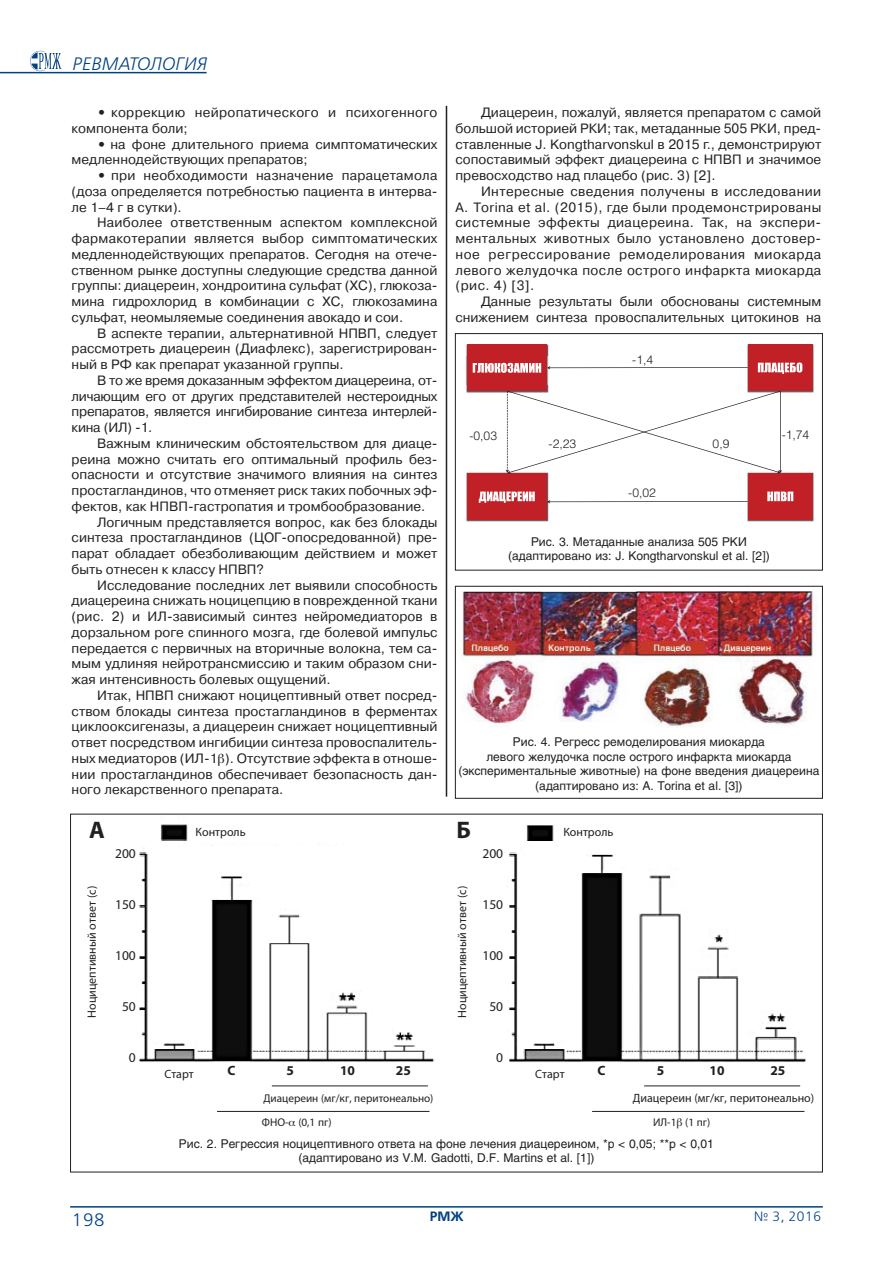
<style>
.page{position:relative;width:893px;height:1263px;background:#fff}
.page>*{position:absolute;margin:0;border:0;box-sizing:border-box;transform-origin:0 0}
.t1{font:700 24px "Myriad Pro";color:#231f20}
.t2{font:italic 18px "Free Set C";color:#004181}
.t3{font:18px "Free Set C";color:#004181}
.t4{font:13.5px/15.8px "Pragmatica C";color:#231f20;text-align:justify}
.t5{font:13.5px/15.8px "Pragmatica C";letter-spacing:.025em;color:#231f20}
.t6{font:13.5px "Myriad Pro";color:#231f20}
.t7{font:700 13.5px "Myriad Pro";color:#231f20}
.t8{font:13.5px "Free Set C";color:#004181}
.t9{font:700 13.5px "Free Set C";color:#004181}
.t10{font:300 12.15px "Helvetica";color:#231f20}
.t11{font:12px/14.4px "Helios";color:#231f20;text-align:center}
.t12{font:12px "Myriad Pro";color:#231f20}
.t13{font:11.25px "Myriad Pro";color:#231f20}
.s1{font-weight:700}
</style>
<div class="page">
<svg style="left:30px;top:51px;width:31px;height:20px"></svg>
<hr style="left:70px;top:1206px;width:753px;height:1px;background:#004181">
<hr style="left:0;top:72px;width:207px;height:1px;background:#004181">
<hr style="left:446px;top:106px;width:1px;height:691px;background:#231f20">
<img style="left:137px;top:824px;width:669px;height:238px">
<hr style="left:272px;top:1085px;width:156px;height:1px;background:#231f20">
<hr style="left:644px;top:1085px;width:156px;height:1px;background:#231f20">
<hr style="left:217px;top:1111px;width:212px;height:1px;background:#231f20">
<hr style="left:592px;top:1111px;width:212px;height:1px;background:#231f20">
<img style="left:747px;top:344px;width:67px;height:49px">
<div style="left:748px;top:344px;width:65px;height:47px;background:#c12026"></div>
<svg style="left:758px;top:362px;width:44px;height:12px"></svg>
<img style="left:466px;top:344px;width:82px;height:49px">
<img style="left:465px;top:356px;width:85px;height:29px">
<img style="left:466px;top:356px;width:82px;height:29px">
<div style="left:467px;top:344px;width:80px;height:47px;background:#c12026"></div>
<svg style="left:473px;top:363px;width:68px;height:10px"></svg>
<img style="left:747px;top:472px;width:67px;height:50px">
<div style="left:748px;top:473px;width:65px;height:47px;background:#c12026"></div>
<svg style="left:767px;top:492px;width:26px;height:9px"></svg>
<img style="left:466px;top:472px;width:82px;height:50px">
<div style="left:467px;top:473px;width:80px;height:47px;background:#c12026"></div>
<svg style="left:479px;top:492px;width:56px;height:11px"></svg>
<svg style="left:547px;top:366px;width:201px;height:3px"></svg>
<svg style="left:547px;top:500px;width:201px;height:3px"></svg>
<svg style="left:506px;top:391px;width:276px;height:83px"></svg>
<div style="left:455px;top:333px;width:368px;height:237px;border:1px solid #231f20"></div>
<img style="left:461px;top:591px;width:353px;height:136px">
<div style="left:455px;top:586px;width:368px;height:213px;border:1px solid #231f20"></div>
<h2 class="t2" style="left:72px;top:57px;width:136px">РЕВМАТОЛОГИЯ</h2>
<p class="t5" style="left:72px;top:106px;width:367px;text-indent:26px"><span class="s1">•</span> коррекцию нейропатического и психогенного компонента боли;</p>
<p class="t4" style="left:72px;top:137px;width:367px;text-indent:26px"><span class="s1">•</span> на фоне длительного приема симптоматических медленнодействующих препаратов;</p>
<p class="t4" style="left:72px;top:169px;width:367px;text-indent:26px"><span class="s1">•</span> при необходимости назначение парацетамола (доза определяется потребностью пациента в интерва&shy;ле 1–4 г в сутки).</p>
<p class="t4" style="left:72px;top:216px;width:367px;text-indent:26px">Наиболее ответственным аспектом комплексной фармакотерапии является выбор симптоматических медленнодействующих препаратов. Сегодня на отече&shy;ственном рынке доступны следующие средства данной группы: диацереин, хондроитина сульфат (ХС), глюкоза&shy;мина гидрохлорид в комбинации с ХС, глюкозамина сульфат, неомыляемые соединения авокадо и сои.</p>
<p class="t4" style="left:72px;top:326px;width:367px;text-indent:26px">В аспекте терапии, альтернативной НПВП, следует рассмотреть диацереин (Диафлекс), зарегистрирован&shy;ный в РФ как препарат указанной группы.</p>
<p class="t4" style="left:72px;top:373px;width:367px;text-indent:26px">В то же время доказанным эффектом диацереина, от&shy;личающим его от других представителей нестероидных препаратов, является ингибирование синтеза интерлей&shy;кина (ИЛ) -1.</p>
<p class="t4" style="left:97px;top:436px;width:342px">Важным клиническим обстоятельством для диаце-</p>
<p class="t4" style="left:72px;top:452px;width:367px">реина можно считать его оптимальный профиль без-</p>
<p class="t4" style="left:72px;top:468px;width:367px">опасности и отсутствие значимого влияния на синтез</p>
<p class="t4" style="left:72px;top:484px;width:367px">простагландинов, что отменяет риск таких побочных эф-</p>
<p class="t4" style="left:72px;top:499px;width:355px">фектов, как НПВП-гастропатия и тромбообразование.</p>
<p class="t4" style="left:97px;top:515px;width:342px">Логичным представляется вопрос, как без блокады</p>
<p class="t4" style="left:72px;top:531px;width:367px">синтеза простагландинов (ЦОГ-опосредованной) пре-</p>
<p class="t4" style="left:72px;top:547px;width:367px">парат обладает обезболивающим действием и может</p>
<p class="t4" style="left:72px;top:562px;width:194px">быть отнесен к классу НПВП?</p>
<p class="t4" style="left:97px;top:578px;width:342px">Исследование последних лет выявили способность</p>
<p class="t4" style="left:72px;top:594px;width:367px">диацереина снижать ноцицепцию в поврежденной ткани</p>
<p class="t4" style="left:72px;top:610px;width:367px">(рис. 2) и ИЛ-зависимый синтез нейромедиаторов в</p>
<p class="t4" style="left:72px;top:625px;width:367px">дорзальном роге спинного мозга, где болевой импульс</p>
<p class="t4" style="left:72px;top:641px;width:367px">передается с первичных на вторичные волокна, тем са-</p>
<p class="t4" style="left:72px;top:657px;width:367px">мым удлиняя нейротрансмиссию и таким образом сни-</p>
<p class="t4" style="left:72px;top:673px;width:260px">жая интенсивность болевых ощущений.</p>
<p class="t4" style="left:97px;top:688px;width:342px">Итак, НПВП снижают ноцицептивный ответ посред-</p>
<p class="t4" style="left:72px;top:704px;width:367px">ством блокады синтеза простагландинов в ферментах</p>
<p class="t4" style="left:72px;top:720px;width:367px">циклооксигеназы, а диацереин снижает ноцицептивный</p>
<p class="t4" style="left:72px;top:736px;width:367px">ответ посредством ингибиции синтеза провоспалитель-</p>
<p class="t4" style="left:72px;top:751px;width:367px">ных медиаторов (ИЛ-1 ). Отсутствие эффекта в отноше-</p>
<p class="t4" style="left:72px;top:767px;width:367px">нии простагландинов обеспечивает безопасность дан-</p>
<p class="t4" style="left:72px;top:783px;width:213px">ного лекарственного препарата.</p>
<p class="t4" style="left:455px;top:106px;width:367px;text-indent:26px">Диацереин, пожалуй, является препаратом с самой большой историей РКИ; так, метаданные 505 РКИ, пред&shy;ставленные J. Kongtharvonskul в 2015 г., демонстрируют сопоставимый эффект диацереина с НПВП и значимое превосходство над плацебо (рис. 3) [2].</p>
<p class="t4" style="left:455px;top:184px;width:367px;text-indent:26px">Интересные сведения получены в исследовании A. Torina et al. (2015), где были продемонстрированы системные эффекты диацереина. Так, на экспери&shy;ментальных животных было установлено достовер&shy;ное регрессирование ремоделирования миокарда левого желудочка после острого инфаркта миокарда (рис. 4) [3].</p>
<p class="t4" style="left:455px;top:295px;width:367px;text-align:right">Данные результаты были обоснованы системным снижением синтеза провоспалительных цитокинов на</p>
<p class="t10" style="left:632px;top:355px;width:22px">-1,4</p>
<p class="t10" style="left:469px;top:431px;width:29px">-0,03</p>
<p class="t10" style="left:549px;top:439px;width:29px">-2,23</p>
<p class="t10" style="left:628px;top:488px;width:29px">-0,02</p>
<p class="t10" style="left:713px;top:439px;width:18px">0,9</p>
<p class="t10" style="left:782px;top:431px;width:29px">-1,74</p>
<p class="t11" style="left:508px;top:535px;width:263px">Рис. 3. Метаданные анализа 505 РКИ (адаптировано из: J. Kongtharvonskul et al. [2])</p>
<p class="t11" style="left:458px;top:736px;width:363px">Рис. 4. Регресс ремоделирования миокарда<br>левого желудочка после острого инфаркта миокарда (экспериментальные животные) на фоне введения диацереина (адаптировано из: A. Torina et al. [3])</p>
<h1 class="t1" style="left:89px;top:815px;width:17px">A</h1>
<h1 class="t1" style="left:456px;top:815px;width:16px">Б</h1>
<p class="t12" style="left:196px;top:824px;width:52px">Контроль</p>
<p class="t12" style="left:563px;top:824px;width:52px">Контроль</p>
<p class="t12" style="left:85px;top:1018px;width:133px;rotate:-90deg">Ноцицептивный ответ (с)</p>
<p class="t6" style="left:115px;top:845px;width:22px">200</p>
<p class="t6" style="left:115px;top:896px;width:22px">150</p>
<p class="t6" style="left:115px;top:947px;width:22px">100</p>
<p class="t6" style="left:122px;top:998px;width:15px">50</p>
<p class="t6" style="left:129px;top:1049px;width:8px">0</p>
<p class="t12" style="left:164px;top:1067px;width:31px">Старт</p>
<p class="t12" style="left:455px;top:1018px;width:133px;rotate:-90deg">Ноцицептивный ответ (с)</p>
<p class="t6" style="left:482px;top:845px;width:22px">200</p>
<p class="t6" style="left:482px;top:896px;width:22px">150</p>
<p class="t6" style="left:482px;top:947px;width:22px">100</p>
<p class="t6" style="left:489px;top:998px;width:15px">50</p>
<p class="t6" style="left:496px;top:1049px;width:8px">0</p>
<p class="t7" style="left:228px;top:1062px;width:10px">C</p>
<p class="t7" style="left:286px;top:1062px;width:9px">5</p>
<p class="t7" style="left:340px;top:1062px;width:16px">10</p>
<p class="t7" style="left:396px;top:1062px;width:16px">25</p>
<p class="t7" style="left:597px;top:1062px;width:10px">C</p>
<p class="t7" style="left:657px;top:1062px;width:9px">5</p>
<p class="t7" style="left:710px;top:1062px;width:16px">10</p>
<p class="t7" style="left:770px;top:1062px;width:16px">25</p>
<p class="t12" style="left:535px;top:1067px;width:31px">Старт</p>
<p class="t13" style="left:263px;top:1091px;width:172px">Диацереин (мг/кг, перитонеально)</p>
<p class="t12" style="left:633px;top:1090px;width:183px">Диацереин (мг/кг, перитонеально)</p>
<p class="t13" style="left:262px;top:1116px;width:71px">ФНО- (0,1 пг)</p>
<p class="t13" style="left:653px;top:1116px;width:59px">ИЛ-1 (1 пг)</p>
<p class="t11" style="left:179px;top:1138px;width:536px">Рис. 2. Регрессия ноцицептивного ответа на фоне лечения диацереином, *р &lt; 0,05; **р &lt; 0,01 (адаптировано из V.M. Gadotti, D.F. Martins et al. [1])</p>
<h2 class="t3" style="left:72px;top:1212px;width:35px">198</h2>
<p class="t9" style="left:430px;top:1211px;width:36px">РМЖ</p>
<p class="t8" style="left:754px;top:1210px;width:69px">№ 3, 2016</p>
</div>
